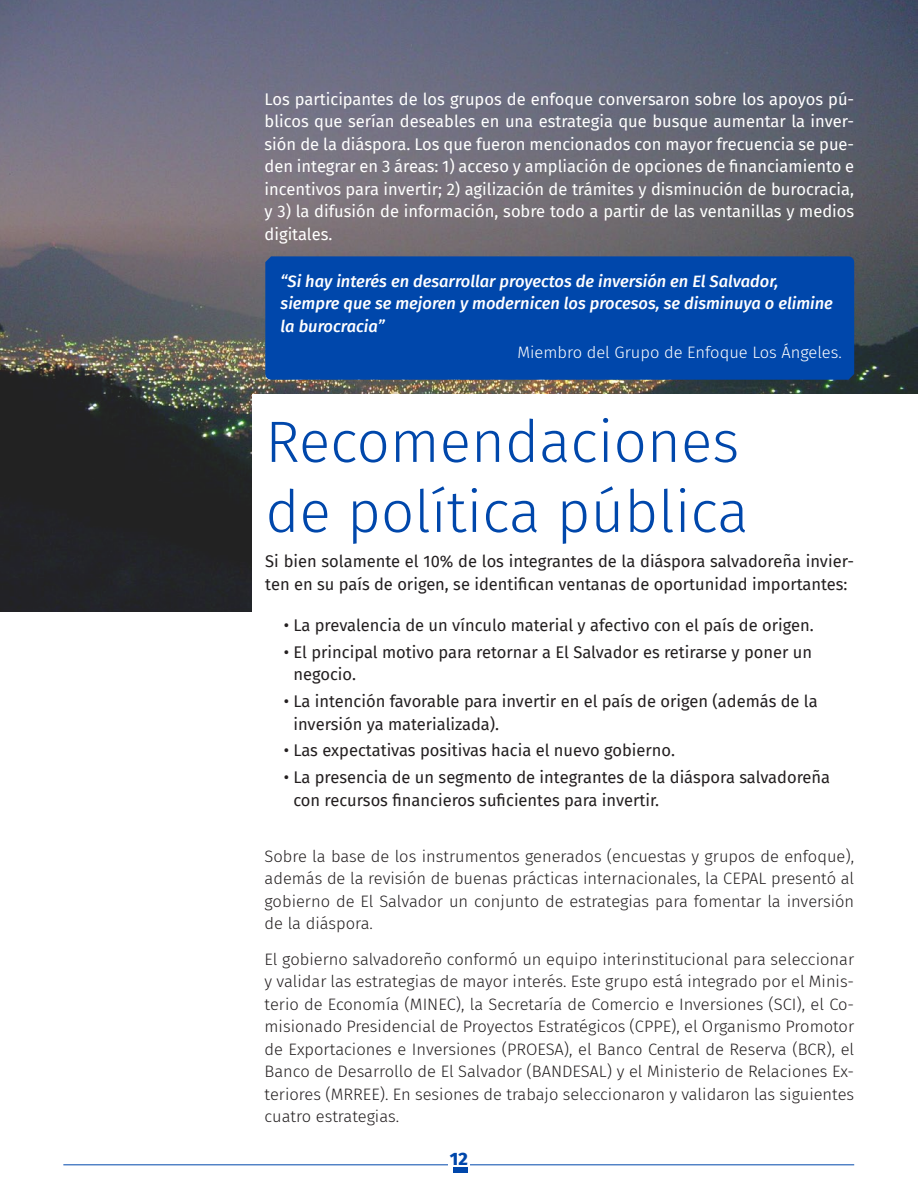
<style>
.page{position:relative;width:918px;height:1188px;background:#fff}
.page>*{position:absolute;margin:0;border:0;box-sizing:border-box;transform-origin:0 0}
.TIT1{font:300 58.35px/70.1px "Fira Sans";color:#0047ab}
.t1{font:800 18px "Fira Sans";color:#0047ab}
.TXT{font:300 16.5px/22.5px "Fira Sans";color:#231f20;text-align:justify}
.TXT-2{font:16.5px/22.5px "Fira Sans";color:#231f20}
.TXT-3{font:16.5px/22.5px "Fira Sans";color:#fff;text-align:justify}
.TXT-4{font:italic 500 16.5px/22.5px "Fira Sans";color:#fff}
.TXT-5{font:300 16.5px "Fira Sans";color:#fff}
</style>
<div class="page">
<hr style="left:63px;top:1165px;width:791px;height:1px;background:#0047ab">
<div style="left:448px;top:1148px;width:21px;height:24px;background:#fff"></div>
<img style="left:0;top:0;width:918px;height:612px">
<div style="left:253px;top:395px;width:665px;height:479px;background:#fff"></div>
<div style="left:453px;top:1167px;width:15px;height:5px;background:#0047ab"></div>
<div style="left:265px;top:256px;width:589px;height:124px;background:#0047ab"></div>
<p class="TXT-3" style="left:265px;top:87px;width:591px">Los participantes de los grupos de enfoque conversaron sobre los apoyos pú&shy;blicos que serían deseables en una estrategia que busque aumentar la inver&shy;sión de la diáspora. Los que fueron mencionados con mayor frecuencia se pue&shy;den integrar en 3 áreas: 1) acceso y ampliación de opciones de financiamiento e incentivos para invertir; 2) agilización de trámites y disminución de burocracia, y 3) la difusión de información, sobre todo a partir de las ventanillas y medios digitales.</p>
<p class="TXT-4" style="left:281px;top:269px;width:554px">“Si hay interés en desarrollar proyectos de inversión en El Salvador, siempre que se mejoren y modernicen los procesos, se disminuya o elimine la burocracia”</p>
<p class="TXT-5" style="left:517px;top:341px;width:326px">Miembro del Grupo de Enfoque Los Ángeles.</p>
<p class="TIT1" style="left:265px;top:406px;width:485px">Recomendaciones de política pública</p>
<p class="TXT-2" style="left:265px;top:550px;width:590px">Si bien solamente el 10% de los integrantes de la diáspora salvadoreña invier&shy;ten en su país de origen, se identifican ventanas de oportunidad importantes:</p>
<p class="TXT-2" style="left:284px;top:614px;width:531px">• La prevalencia de un vínculo material y afectivo con el país de origen.</p>
<p class="TXT-2" style="left:293px;top:640px;width:520px;text-indent:-10px">• El principal motivo para retornar a El Salvador es retirarse y poner un negocio.</p>
<p class="TXT-2" style="left:293px;top:690px;width:526px;text-indent:-10px">• La intención favorable para invertir en el país de origen (además de la inversión ya materializada).</p>
<p class="TXT-2" style="left:284px;top:739px;width:393px">• Las expectativas positivas hacia el nuevo gobierno.</p>
<p class="TXT-2" style="left:293px;top:766px;width:538px;text-indent:-10px">• La presencia de un segmento de integrantes de la diáspora salvadoreña con recursos financieros suficientes para invertir.</p>
<p class="TXT" style="left:265px;top:845px;width:591px">Sobre la base de los instrumentos generados (encuestas y grupos de enfoque), además de la revisión de buenas prácticas internacionales, la CEPAL presentó al gobierno de El Salvador un conjunto de estrategias para fomentar la inversión de la diáspora.</p>
<p class="TXT" style="left:265px;top:947px;width:591px">El gobierno salvadoreño conformó un equipo interinstitucional para seleccionar y validar las estrategias de mayor interés. Este grupo está integrado por el Minis&shy;terio de Economía (MINEC), la Secretaría de Comercio e Inversiones (SCI), el Co&shy;misionado Presidencial de Proyectos Estratégicos (CPPE), el Organismo Promotor de Exportaciones e Inversiones (PROESA), el Banco Central de Reserva (BCR), el Banco de Desarrollo de El Salvador (BANDESAL) y el Ministerio de Relaciones Ex&shy;teriores (MRREE). En sesiones de trabajo seleccionaron y validaron las siguientes cuatro estrategias.</p>
<p class="t1" style="left:450px;top:1143px;width:19px">12</p>
</div>
